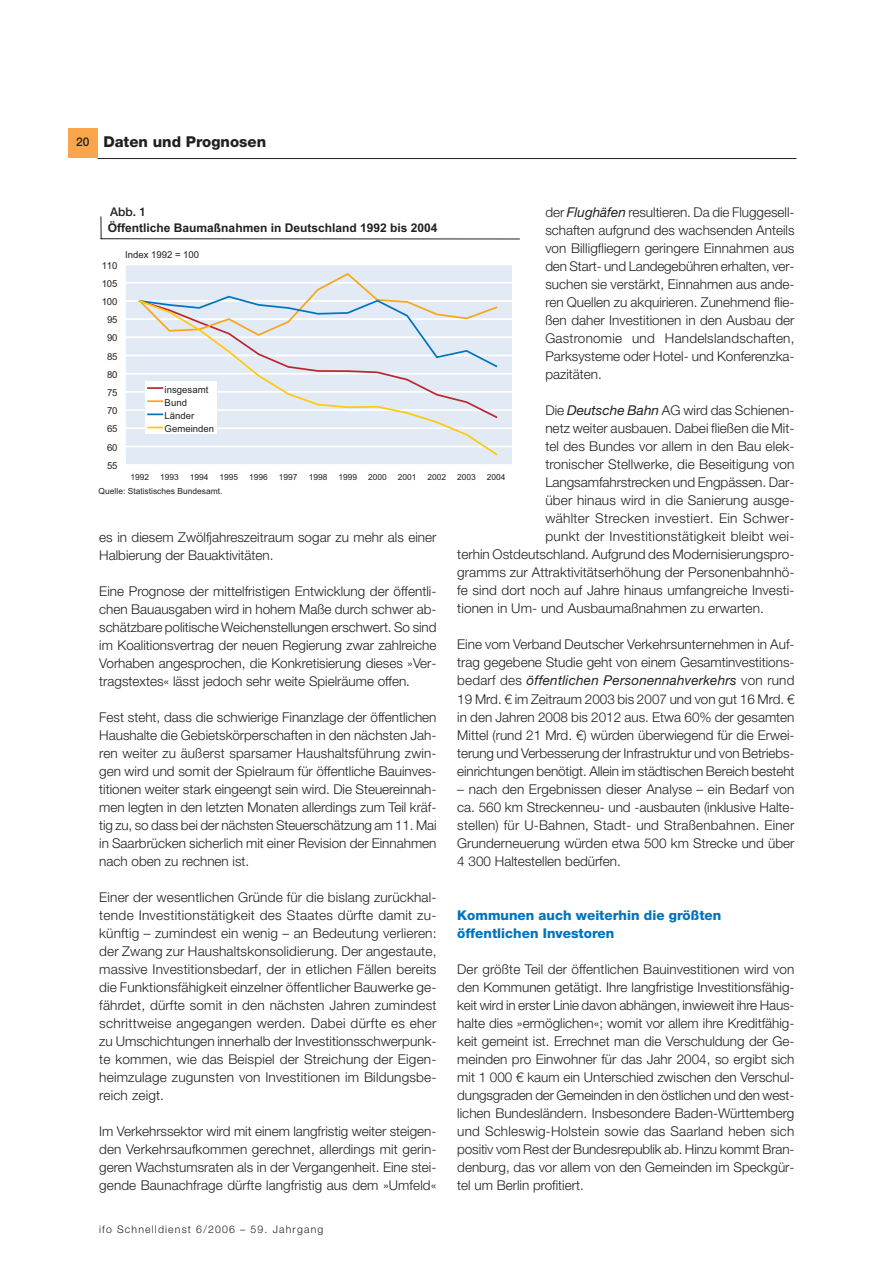
<style>
.page{position:relative;width:893px;height:1263px;background:#fff}
.page>*{position:absolute;margin:0;border:0;box-sizing:border-box;transform-origin:0 0}
.t1{font:800 15px "Helvetica Neue LT Std";color:#231f20}
.t2{font:300 13.5px/18px "Helvetica Neue LT Std";color:#231f20;text-align:justify}
.t3{font:300 13.5px "Helvetica Neue LT Std";letter-spacing:.02em;color:#231f20}
.t4{font:800 13.5px/18px "Helvetica Neue LT Std";color:#0074bc}
.t5{font:700 12px "Arial";color:#231f20}
.t6{font:500 12px "Helvetica Neue LT Std";color:#231f20}
.t7{font:300 10.5px "Helvetica Neue LT Std";letter-spacing:.11em;color:#231f20}
.t8{font:9.6px/13.2px "Arial";color:#231f20}
.t9{font:8.4px "Arial";color:#231f20}
.s1{font-weight:400;font-style:italic}
</style>
<div class="page">
<hr style="left:98px;top:158px;width:698px;height:1px;background:#231f20">
<div style="left:68px;top:128px;width:30px;height:30px;background:#f9a64a"></div>
<div style="left:125px;top:264px;width:386px;height:201px;background:#e2eaf6"></div>
<hr style="left:125px;top:446px;width:386px;height:1px;background:#fff">
<hr style="left:125px;top:427px;width:386px;height:2px;background:#fff">
<hr style="left:125px;top:409px;width:386px;height:2px;background:#fff">
<hr style="left:125px;top:391px;width:386px;height:2px;background:#fff">
<hr style="left:125px;top:373px;width:386px;height:2px;background:#fff">
<hr style="left:125px;top:355px;width:386px;height:1px;background:#fff">
<hr style="left:125px;top:336px;width:386px;height:2px;background:#fff">
<hr style="left:125px;top:318px;width:386px;height:2px;background:#fff">
<hr style="left:125px;top:300px;width:386px;height:2px;background:#fff">
<hr style="left:125px;top:282px;width:386px;height:2px;background:#fff">
<hr style="left:125px;top:264px;width:386px;height:1px;background:#fff">
<hr style="left:124px;top:264px;width:2px;height:201px;background:#fff">
<hr style="left:125px;top:464px;width:386px;height:1px;background:#fff">
<svg style="left:138px;top:419px;width:361px;height:37px"></svg>
<div style="left:145px;top:382px;width:72px;height:52px;background:#fff"></div>
<svg style="left:137px;top:273px;width:362px;height:146px"></svg>
<svg style="left:148px;top:427px;width:14px;height:1px"></svg>
<svg style="left:101px;top:217px;width:1px;height:21px"></svg>
<hr style="left:101px;top:238px;width:419px;height:1px;background:#231f20">
<p class="t6" style="left:76px;top:137px;width:15px">20</p>
<p class="t1" style="left:103px;top:136px;width:164px">Daten und Prognosen</p>
<p class="t6" style="left:110px;top:207px;width:38px">Abb. 1</p>
<p class="t2" style="left:545px;top:205px;width:251px">der <span class="s1">Flughäfen</span> resultieren. Da die Fluggesell&shy;schaften aufgrund des wachsenden Anteils von Billigfliegern geringere Einnahmen aus den Start- und Landegebühren erhalten, ver&shy;suchen sie verstärkt, Einnahmen aus ande&shy;ren Quellen zu akquirieren. Zunehmend flie&shy;ßen daher Investitionen in den Ausbau der Gastronomie und Handelslandschaften, Parksysteme oder Hotel- und Konferenzka&shy;pazitäten.</p>
<p class="t2" style="left:545px;top:403px;width:251px">Die <span class="s1">Deutsche Bahn</span> AG wird das Schienen-</p>
<p class="t2" style="left:545px;top:421px;width:251px">netz weiter ausbauen. Dabei fließen die Mit-</p>
<p class="t2" style="left:545px;top:439px;width:251px">tel des Bundes vor allem in den Bau elek-</p>
<p class="t2" style="left:545px;top:457px;width:251px">tronischer Stellwerke, die Beseitigung von</p>
<p class="t2" style="left:545px;top:475px;width:251px">Langsamfahrstrecken und Engpässen. Dar-</p>
<p class="t2" style="left:545px;top:493px;width:251px">über hinaus wird in die Sanierung ausge-</p>
<p class="t3" style="left:545px;top:514px;width:251px">wählter Strecken investiert. Ein Schwer-</p>
<p class="t3" style="left:545px;top:532px;width:251px">punkt der Investitionstätigkeit bleibt wei-</p>
<p class="t2" style="left:457px;top:547px;width:339px">terhin Ostdeutschland. Aufgrund des Modernisierungspro-</p>
<p class="t2" style="left:457px;top:565px;width:339px">gramms zur Attraktivitätserhöhung der Personenbahnhö-</p>
<p class="t2" style="left:457px;top:583px;width:339px">fe sind dort noch auf Jahre hinaus umfangreiche Investi-</p>
<p class="t2" style="left:457px;top:601px;width:308px">tionen in Um- und Ausbaumaßnahmen zu erwarten.</p>
<p class="t2" style="left:457px;top:637px;width:339px">Eine vom Verband Deutscher Verkehrsunternehmen in Auf&shy;trag gegebene Studie geht von einem Gesamtinvestitions&shy;bedarf des <span class="s1">öffentlichen Personennahverkehrs</span> von rund 19 Mrd. € im Zeitraum 2003 bis 2007 und von gut 16 Mrd. € in den Jahren 2008 bis 2012 aus. Etwa 60% der gesamten Mittel (rund 21 Mrd. €) würden überwiegend für die Erwei&shy;terung und Verbesserung der Infrastruktur und von Betriebs&shy;einrichtungen benötigt. Allein im städtischen Bereich besteht</p>
<p class="t2" style="left:457px;top:781px;width:339px">– nach den Ergebnissen dieser Analyse – ein Bedarf von ca. 560 km Streckenneu- und -ausbauten (inklusive Halte&shy;stellen) für U-Bahnen, Stadt- und Straßenbahnen. Einer Grunderneuerung würden etwa 500 km Strecke und über 4 300 Haltestellen bedürfen.</p>
<p class="t5" style="left:108px;top:223px;width:331px">Öffentliche Baumaßnahmen in Deutschland 1992 bis 2004</p>
<p class="t8" style="left:125px;top:248px;width:76px">Index 1992 = 100</p>
<p class="t8" style="left:102px;top:260px;width:17px">110</p>
<p class="t8" style="left:102px;top:278px;width:17px">105</p>
<p class="t8" style="left:102px;top:296px;width:17px">100</p>
<p class="t8" style="left:107px;top:314px;width:12px">95</p>
<p class="t8" style="left:107px;top:332px;width:12px">90</p>
<p class="t8" style="left:107px;top:351px;width:12px">85</p>
<p class="t8" style="left:107px;top:369px;width:12px">80</p>
<p class="t8" style="left:165px;top:384px;width:51px">insgesamt<br>Bund<br>Länder<br>Gemeinden</p>
<p class="t8" style="left:107px;top:387px;width:12px">75</p>
<p class="t8" style="left:107px;top:405px;width:12px">70</p>
<p class="t8" style="left:107px;top:423px;width:12px">65</p>
<p class="t8" style="left:107px;top:442px;width:12px">60</p>
<p class="t8" style="left:107px;top:460px;width:12px">55</p>
<p class="t9" style="left:130px;top:474px;width:20px">1992</p>
<p class="t9" style="left:160px;top:474px;width:20px">1993</p>
<p class="t9" style="left:190px;top:474px;width:20px">1994</p>
<p class="t9" style="left:220px;top:474px;width:20px">1995</p>
<p class="t9" style="left:249px;top:474px;width:20px">1996</p>
<p class="t9" style="left:279px;top:474px;width:20px">1997</p>
<p class="t9" style="left:309px;top:474px;width:20px">1998</p>
<p class="t9" style="left:338px;top:474px;width:20px">1999</p>
<p class="t9" style="left:368px;top:474px;width:20px">2000</p>
<p class="t9" style="left:398px;top:474px;width:20px">2001</p>
<p class="t9" style="left:427px;top:474px;width:20px">2002</p>
<p class="t9" style="left:457px;top:474px;width:20px">2003</p>
<p class="t9" style="left:487px;top:474px;width:20px">2004</p>
<p class="t9" style="left:99px;top:488px;width:125px">Quelle: Statistisches Bundesamt.</p>
<p class="t2" style="left:99px;top:529px;width:339px">es in diesem Zwölfjahreszeitraum sogar zu mehr als einer<br>Halbierung der Bauaktivitäten.</p>
<p class="t2" style="left:99px;top:583px;width:339px">Eine Prognose der mittelfristigen Entwicklung der öffentli&shy;chen Bauausgaben wird in hohem Maße durch schwer ab&shy;schätzbare politische Weichenstellungen erschwert. So sind im Koalitionsvertrag der neuen Regierung zwar zahlreiche Vorhaben angesprochen, die Konkretisierung dieses »Ver&shy;tragstextes« lässt jedoch sehr weite Spielräume offen.</p>
<p class="t2" style="left:99px;top:709px;width:339px">Fest steht, dass die schwierige Finanzlage der öffentlichen Haushalte die Gebietskörperschaften in den nächsten Jah&shy;ren weiter zu äußerst sparsamer Haushaltsführung zwin&shy;gen wird und somit der Spielraum für öffentliche Bauinves&shy;titionen weiter stark eingeengt sein wird. Die Steuereinnah&shy;men legten in den letzten Monaten allerdings zum Teil kräf&shy;tig zu, so dass bei der nächsten Steuerschätzung am 11. Mai in Saarbrücken sicherlich mit einer Revision der Einnahmen nach oben zu rechnen ist.</p>
<p class="t2" style="left:99px;top:889px;width:339px">Einer der wesentlichen Gründe für die bislang zurückhal&shy;tende Investitionstätigkeit des Staates dürfte damit zu&shy;künftig – zumindest ein wenig – an Bedeutung verlieren: der Zwang zur Haushaltskonsolidierung. Der angestaute, massive Investitionsbedarf, der in etlichen Fällen bereits die Funktionsfähigkeit einzelner öffentlicher Bauwerke ge&shy;fährdet, dürfte somit in den nächsten Jahren zumindest schrittweise angegangen werden. Dabei dürfte es eher zu Umschichtungen innerhalb der Investitionsschwerpunk&shy;te kommen, wie das Beispiel der Streichung der Eigen&shy;heimzulage zugunsten von Investitionen im Bildungsbe&shy;reich zeigt.</p>
<p class="t2" style="left:99px;top:1123px;width:339px">Im Verkehrssektor wird mit einem langfristig weiter steigen&shy;den Verkehrsaufkommen gerechnet, allerdings mit gerin&shy;geren Wachstumsraten als in der Vergangenheit. Eine stei&shy;gende Baunachfrage dürfte langfristig aus dem »Umfeld«</p>
<p class="t4" style="left:457px;top:907px;width:266px">Kommunen auch weiterhin die größten öffentlichen Investoren</p>
<p class="t2" style="left:457px;top:961px;width:339px">Der größte Teil der öffentlichen Bauinvestitionen wird von den Kommunen getätigt. Ihre langfristige Investitionsfähig&shy;keit wird in erster Linie davon abhängen, inwieweit ihre Haus&shy;halte dies »ermöglichen«; womit vor allem ihre Kreditfähig&shy;keit gemeint ist. Errechnet man die Verschuldung der Ge&shy;meinden pro Einwohner für das Jahr 2004, so ergibt sich mit 1 000 € kaum ein Unterschied zwischen den Verschul&shy;dungsgraden der Gemeinden in den östlichen und den west&shy;lichen Bundesländern. Insbesondere Baden-Württemberg und Schleswig-Holstein sowie das Saarland heben sich positiv vom Rest der Bundesrepublik ab. Hinzu kommt Bran&shy;denburg, das vor allem von den Gemeinden im Speckgür&shy;tel um Berlin profitiert.</p>
<p class="t7" style="left:99px;top:1225px;width:226px">ifo Schnelldienst 6/2006 – 59. Jahrgang</p>
</div>
